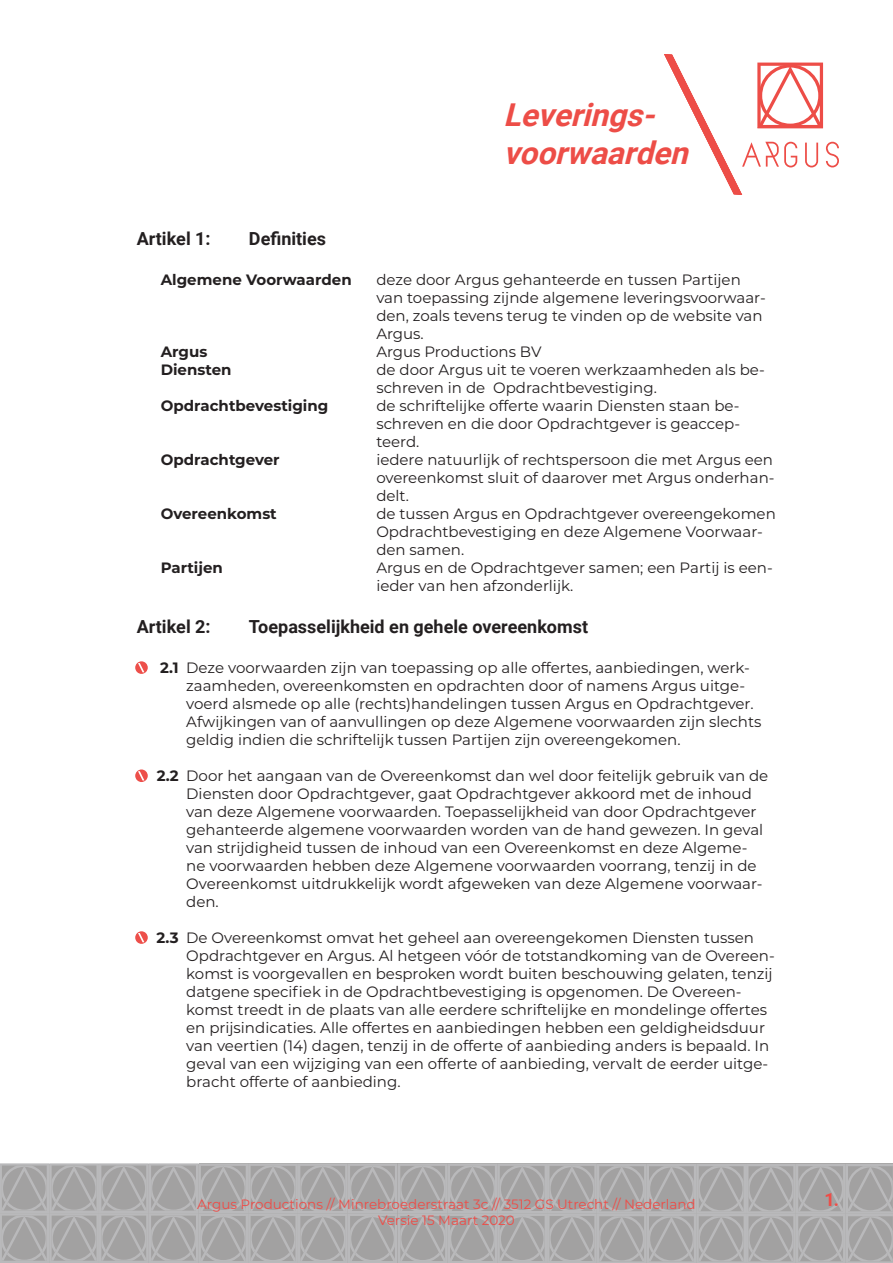
<style>
.page{position:relative;width:893px;height:1263px;background:#fff}
.page>*{position:absolute;margin:0;border:0;box-sizing:border-box;transform-origin:0 0}
.t1{font:italic 700 31.5px/37.8px "Roboto";color:#ed4d47}
.Titel{font:700 18px "Roboto";color:#231f20}
.Artikel{font:700 18px "Roboto";color:#231f20}
.Voettekst{font:700 18px "Roboto";color:#ee4c47}
.Teksten{font:15px/18px "Montserrat";color:#231f20}
.Artikel_1_tekst{font:15px/18px "Montserrat";color:#231f20}
.Onderwerpen{font:700 15px "Montserrat";color:#231f20}
.Opsomming{font:700 15px "Montserrat";color:#231f20}
.Voettekst-2{font:13.5px "Montserrat";color:#ee4c47}
</style>
<div class="page">
<svg style="left:0;top:1163px;width:893px;height:100px;background:#aaa"></svg>
<svg style="left:664px;top:54px;width:175px;height:141px"></svg>
<svg style="left:135px;top:661px;width:13px;height:13px"></svg>
<svg style="left:135px;top:769px;width:13px;height:13px"></svg>
<svg style="left:135px;top:931px;width:13px;height:13px"></svg>
<h1 class="t1" style="left:504px;top:95px;width:196px">Leverings&shy;voorwaarden</h1>
<p class="Artikel" style="left:137px;top:226px;width:75px">Artikel 1:</p>
<p class="Titel" style="left:249px;top:226px;width:79px">Definities</p>
<p class="Onderwerpen" style="left:161px;top:269px;width:192px">Algemene Voorwaarden</p>
<p class="Onderwerpen" style="left:161px;top:341px;width:48px">Argus</p>
<p class="Onderwerpen" style="left:161px;top:359px;width:72px">Diensten</p>
<p class="Onderwerpen" style="left:161px;top:395px;width:169px">Opdrachtbevestiging</p>
<p class="Onderwerpen" style="left:161px;top:449px;width:121px">Opdrachtgever</p>
<p class="Onderwerpen" style="left:161px;top:503px;width:118px">Overeenkomst</p>
<p class="Onderwerpen" style="left:161px;top:557px;width:64px">Partijen</p>
<p class="Artikel_1_tekst" style="left:376px;top:271px;width:391px">deze door Argus gehanteerde en tussen Partijen van toepassing zijnde algemene leveringsvoorwaar&shy;den, zoals tevens terug te vinden op de website van Argus.</p>
<p class="Artikel_1_tekst" style="left:376px;top:343px;width:167px">Argus Productions BV</p>
<p class="Artikel_1_tekst" style="left:376px;top:361px;width:390px">de door Argus uit te voeren werkzaamheden als be&shy;schreven in de Opdrachtbevestiging.</p>
<p class="Artikel_1_tekst" style="left:376px;top:397px;width:365px;text-align:justify">de schriftelijke offerte waarin Diensten staan be&shy;schreven en die door Opdrachtgever is geaccep&shy;teerd.</p>
<p class="Artikel_1_tekst" style="left:376px;top:451px;width:400px;text-align:justify">iedere natuurlijk of rechtspersoon die met Argus een overeenkomst sluit of daarover met Argus onderhan&shy;delt.</p>
<p class="Artikel_1_tekst" style="left:376px;top:505px;width:401px">de tussen Argus en Opdrachtgever overeengekomen<br>Opdrachtbevestiging en deze Algemene Voorwaar&shy;den samen.</p>
<p class="Artikel_1_tekst" style="left:376px;top:559px;width:398px">Argus en de Opdrachtgever samen; een Partij is een&shy;ieder van hen afzonderlijk.</p>
<p class="Artikel" style="left:137px;top:614px;width:75px">Artikel 2:</p>
<p class="Titel" style="left:249px;top:614px;width:341px">Toepasselijkheid en gehele overeenkomst</p>
<p class="Opsomming" style="left:160px;top:657px;width:20px">2.1</p>
<p class="Opsomming" style="left:157px;top:765px;width:23px">2.2</p>
<p class="Opsomming" style="left:157px;top:927px;width:23px">2.3</p>
<p class="Teksten" style="left:186px;top:658px;width:577px">Deze voorwaarden zijn van toepassing op alle offertes, aanbiedingen, werk&shy;zaamheden, overeenkomsten en opdrachten door of namens Argus uitge&shy;voerd alsmede op alle (rechts)handelingen tussen Argus en Opdrachtgever.<br>Afwijkingen van of aanvullingen op deze Algemene voorwaarden zijn slechts geldig indien die schriftelijk tussen Partijen zijn overeengekomen.</p>
<p class="Teksten" style="left:186px;top:766px;width:584px">Door het aangaan van de Overeenkomst dan wel door feitelijk gebruik van de Diensten door Opdrachtgever, gaat Opdrachtgever akkoord met de inhoud van deze Algemene voorwaarden. Toepasselijkheid van door Opdrachtgever gehanteerde algemene voorwaarden worden van de hand gewezen. In geval van strijdigheid tussen de inhoud van een Overeenkomst en deze Algeme&shy;ne voorwaarden hebben deze Algemene voorwaarden voorrang, tenzij in de Overeenkomst uitdrukkelijk wordt afgeweken van deze Algemene voorwaar&shy;den.</p>
<p class="Teksten" style="left:186px;top:928px;width:590px">De Overeenkomst omvat het geheel aan overeengekomen Diensten tussen Opdrachtgever en Argus. Al hetgeen vóór de totstandkoming van de Overeen&shy;komst is voorgevallen en besproken wordt buiten beschouwing gelaten, tenzij datgene specifiek in de Opdrachtbevestiging is opgenomen. De Overeen&shy;komst treedt in de plaats van alle eerdere schriftelijke en mondelinge offertes en prijsindicaties. Alle offertes en aanbiedingen hebben een geldigheidsduur van veertien (14) dagen, tenzij in de offerte of aanbieding anders is bepaald. In geval van een wijziging van een offerte of aanbieding, vervalt de eerder uitge&shy;bracht offerte of aanbieding.</p>
<p class="Voettekst-2" style="left:197px;top:1195px;width:500px">Argus Productions // Minrebroederstraat 3c // 3512 GS Utrecht // Nederland</p>
<p class="Voettekst-2" style="left:378px;top:1211px;width:138px">Versie 15 Maart 2020</p>
<p class="Voettekst" style="left:824px;top:1187px;width:16px">1.</p>
</div>
